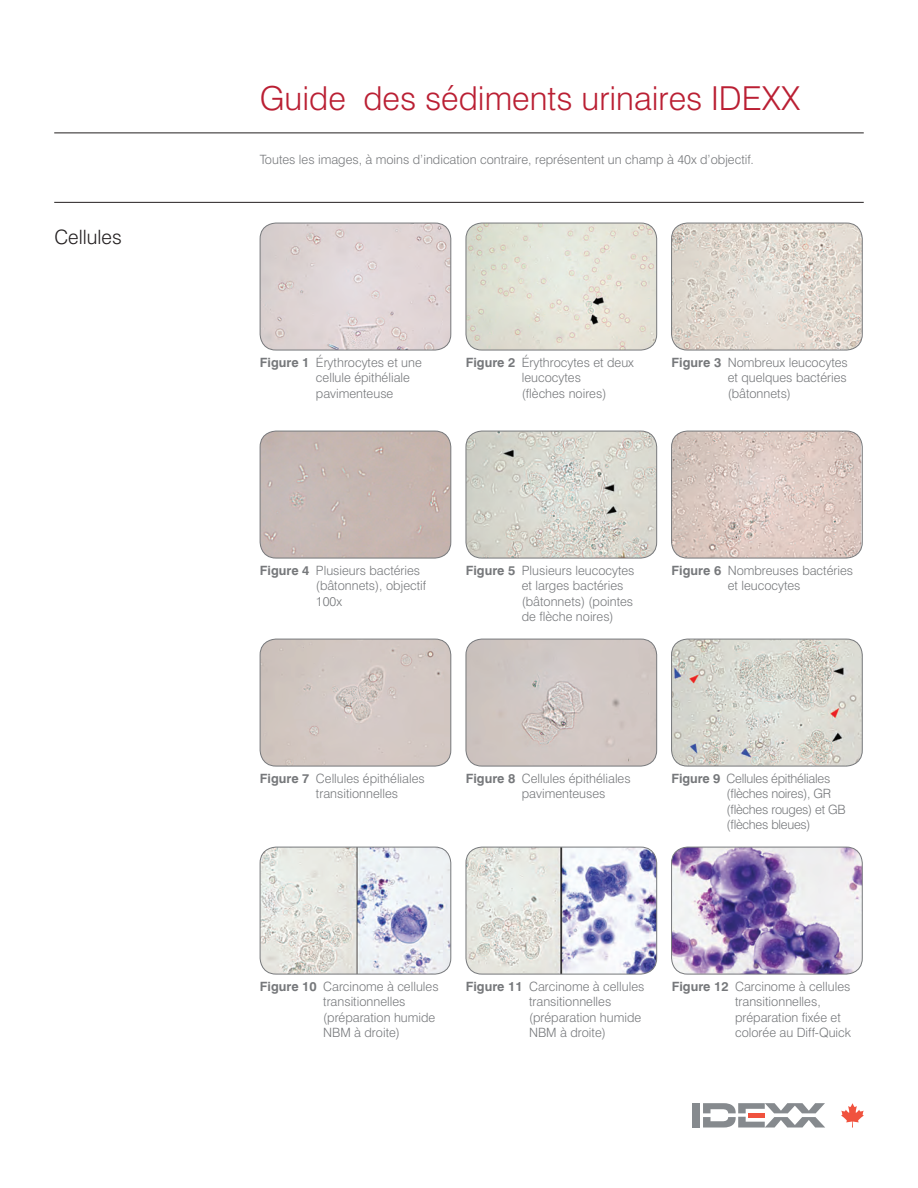
<style>
.page{position:relative;width:918px;height:1188px;background:#fff}
.page>*{position:absolute;margin:0;border:0;box-sizing:border-box;transform-origin:0 0}
.t1{font:300 33px "Swiss 721 BT";color:#ba1f33}
.t2{font:300 19.8px "Swiss 721 BT";color:#231f20}
.t3{font:300 12.75px/15.3px "Swiss 721 BT";color:#76787b}
.t4{font:300 12.75px/15.3px "Swiss 721 BT";letter-spacing:-.02em;color:#76787b}
.s1{font-weight:700}
</style>
<div class="page">
<hr style="left:54px;top:202px;width:810px;height:1px;background:#231f20">
<img style="left:672px;top:223px;width:190px;height:127px">
<div style="left:671px;top:223px;width:191px;height:127px;border:1px solid #76787b;border-radius:16px"></div>
<img style="left:466px;top:223px;width:191px;height:127px">
<div style="left:466px;top:223px;width:191px;height:127px;border:1px solid #76787b;border-radius:16px"></div>
<img style="left:260px;top:223px;width:191px;height:127px">
<div style="left:260px;top:223px;width:191px;height:127px;border:1px solid #76787b;border-radius:16px"></div>
<div style="left:260px;top:431px;width:191px;height:127px;background:#c6b6b1"></div>
<div style="left:260px;top:431px;width:191px;height:127px;border:1px solid #76787b;border-radius:16px"></div>
<img style="left:466px;top:431px;width:191px;height:127px">
<div style="left:466px;top:431px;width:191px;height:127px;border:1px solid #76787b;border-radius:16px"></div>
<img style="left:672px;top:431px;width:189px;height:127px">
<div style="left:671px;top:431px;width:191px;height:127px;border:1px solid #76787b;border-radius:16px"></div>
<img style="left:260px;top:639px;width:191px;height:127px">
<div style="left:260px;top:639px;width:191px;height:127px;border:1px solid #76787b;border-radius:16px"></div>
<img style="left:672px;top:639px;width:190px;height:127px">
<div style="left:671px;top:639px;width:191px;height:127px;border:1px solid #76787b;border-radius:16px"></div>
<img style="left:466px;top:639px;width:191px;height:127px">
<div style="left:466px;top:639px;width:191px;height:127px;border:1px solid #76787b;border-radius:16px"></div>
<img style="left:260px;top:847px;width:191px;height:127px">
<div style="left:260px;top:847px;width:191px;height:127px;border:1px solid #76787b;border-radius:16px"></div>
<img style="left:672px;top:847px;width:190px;height:127px">
<div style="left:671px;top:847px;width:191px;height:127px;border:1px solid #76787b;border-radius:16px"></div>
<img style="left:466px;top:847px;width:191px;height:127px">
<div style="left:466px;top:847px;width:191px;height:127px;border:1px solid #76787b;border-radius:16px"></div>
<hr style="left:54px;top:133px;width:810px;height:1px;background:#231f20">
<svg style="left:841px;top:1103px;width:23px;height:25px"></svg>
<div style="left:692px;top:1103px;width:8px;height:25px;background:#868a8e"></div>
<svg style="left:703px;top:1103px;width:122px;height:25px"></svg>
<h2 class="t2" style="left:54px;top:225px;width:69px">Cellules</h2>
<h1 class="t1" style="left:260px;top:78px;width:542px">Guide des sédiments urinaires IDEXX</h1>
<p class="t3" style="left:260px;top:151px;width:496px">Toutes les images, à moins d’indication contraire, représentent un champ à 40x d’objectif.</p>
<p class="t3" style="left:316px;top:354px;width:107px;text-indent:-56px"><span class="s1">Figure 1</span> Érythrocytes et une cellule épithéliale pavimenteuse</p>
<p class="t3" style="left:522px;top:354px;width:114px;text-indent:-56px"><span class="s1">Figure 2</span> Érythrocytes et deux leucocytes<br>(flèches noires)</p>
<p class="t3" style="left:728px;top:354px;width:122px;text-align:justify;text-indent:-56px"><span class="s1">Figure 3</span> Nombreux leucocytes et quelques bactéries (bâtonnets)</p>
<p class="t3" style="left:316px;top:563px;width:112px;text-indent:-56px"><span class="s1">Figure 4</span> Plusieurs bactéries (bâtonnets), objectif<br>100x</p>
<p class="t3" style="left:522px;top:563px;width:114px;text-indent:-56px"><span class="s1">Figure 5</span> Plusieurs leucocytes et larges bactéries (bâtonnets) (pointes de flèche noires)</p>
<p class="t3" style="left:672px;top:563px;width:183px;text-align:center"><span class="s1">Figure 6</span> Nombreuses bactéries et leucocytes</p>
<p class="t3" style="left:316px;top:771px;width:110px;text-indent:-56px"><span class="s1">Figure 7</span> Cellules épithéliales transitionnelles</p>
<p class="t3" style="left:522px;top:771px;width:110px;text-indent:-56px"><span class="s1">Figure 8</span> Cellules épithéliales pavimenteuses</p>
<p class="t4" style="left:727px;top:771px;width:121px;text-indent:-55px"><span class="s1">Figure 9</span> Cellules épithéliales (flèches noires), GR (flèches rouges) et GB (flèches bleues)</p>
<p class="t3" style="left:323px;top:979px;width:117px;text-indent:-63px"><span class="s1">Figure 10</span> Carcinome à cellules transitionnelles (préparation humide<br>NBM à droite)</p>
<p class="t3" style="left:529px;top:979px;width:117px;text-indent:-63px"><span class="s1">Figure 11</span> Carcinome à cellules transitionnelles (préparation humide<br>NBM à droite)</p>
<p class="t3" style="left:735px;top:979px;width:117px;text-indent:-63px"><span class="s1">Figure 12</span> Carcinome à cellules transitionnelles, préparation fixée et colorée au Diff-Quick</p>
</div>
